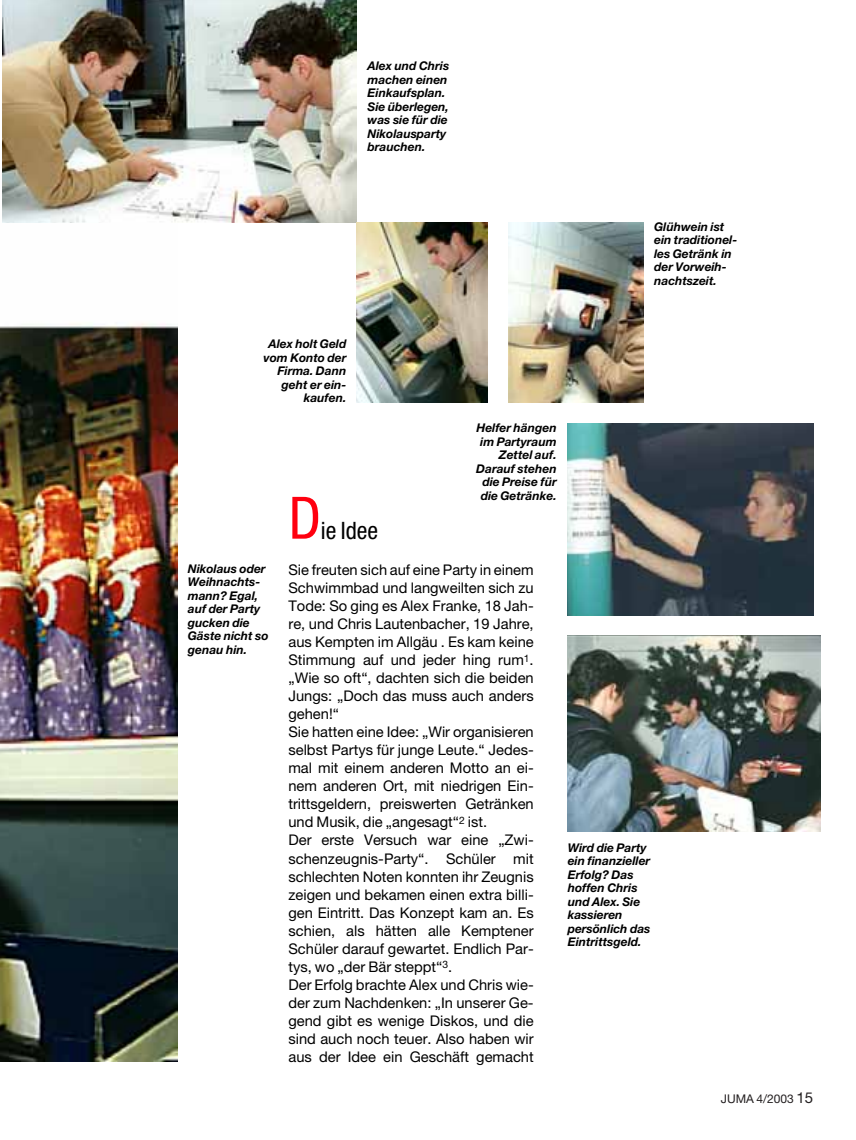
<style>
.page{position:relative;width:856px;height:1140px;background:#fff}
.page>*{position:absolute;margin:0;border:0;box-sizing:border-box;transform-origin:0 0}
.t1{font:condensed 58.5px "Helvetica Neue";color:#ff000f}
.t2{font:condensed 24px "Helvetica Neue";color:#000}
.t3{font:14.7px/18px "Helvetica Neue";color:#000}
.t4{font:italic 700 12px/13.5px "Helvetica Neue";color:#000}
.t5{font:12px "Helvetica Neue";color:#231f20}
.s1{font-size:15px}
</style>
<div class="page">
<img style="left:0;top:0;width:821px;height:1062px">
<p class="t4" style="left:367px;top:60px;width:83px">Alex und Chris machen einen<br>Einkaufsplan.<br>Sie überlegen, was sie für die<br>Nikolausparty brauchen.</p>
<p class="t4" style="left:654px;top:221px;width:85px">Glühwein ist ein traditionel&shy;les Getränk in der Vorweih&shy;nachtszeit.</p>
<p class="t4" style="left:264px;top:338px;width:84px;text-align:right">Alex holt Geld vom Konto der<br>Firma. Dann geht er ein&shy;kaufen.</p>
<p class="t4" style="left:188px;top:563px;width:82px">Nikolaus oder<br>Weihnachts&shy;mann? Egal, auf der Party gucken die<br>Gäste nicht so genau hin.</p>
<p class="t4" style="left:476px;top:422px;width:82px;text-align:right">Helfer hängen im Partyraum<br>Zettel auf.<br>Darauf stehen die Preise für die Getränke.</p>
<h1 class="t1" style="left:288px;top:497px;width:34px">D</h1>
<h2 class="t2" style="left:321px;top:521px;width:59px">ie Idee</h2>
<p class="t3" style="left:288px;top:562px;width:247px">Sie freuten sich auf eine Party in einem Schwimmbad und langweilten sich zu Tode: So ging es Alex Franke, 18 Jah&shy;re, und Chris Lautenbacher, 19 Jahre, aus Kempten im Allgäu . Es kam keine Stimmung auf und jeder hing rum<sup>1</sup>. „Wie so oft“, dachten sich die beiden Jungs: „Doch das muss auch anders gehen!“<br>Sie hatten eine Idee: „Wir organisieren selbst Partys für junge Leute.“ Jedes&shy;mal mit einem anderen Motto an ei&shy;nem anderen Ort, mit niedrigen Ein&shy;trittsgeldern, preiswerten Getränken und Musik, die „angesagt“<sup>2</sup> ist.<br>Der erste Versuch war eine „Zwi&shy;schenzeugnis-Party“. Schüler mit schlechten Noten konnten ihr Zeugnis zeigen und bekamen einen extra billi&shy;gen Eintritt. Das Konzept kam an. Es schien, als hätten alle Kemptener Schüler darauf gewartet. Endlich Par&shy;tys, wo „der Bär steppt“<sup>3</sup>.<br>Der Erfolg brachte Alex und Chris wie&shy;der zum Nachdenken: „In unserer Ge&shy;gend gibt es wenige Diskos, und die sind auch noch teuer. Also haben wir aus der Idee ein Geschäft gemacht</p>
<p class="t4" style="left:568px;top:842px;width:84px">Wird die Party ein finanzieller<br>Erfolg? Das hoffen Chris und Alex. Sie kassieren persönlich das<br>Eintrittsgeld.</p>
<p class="t5" style="left:721px;top:1094px;width:94px">JUMA 4/2003 <span class="s1">15</span></p>
</div>
